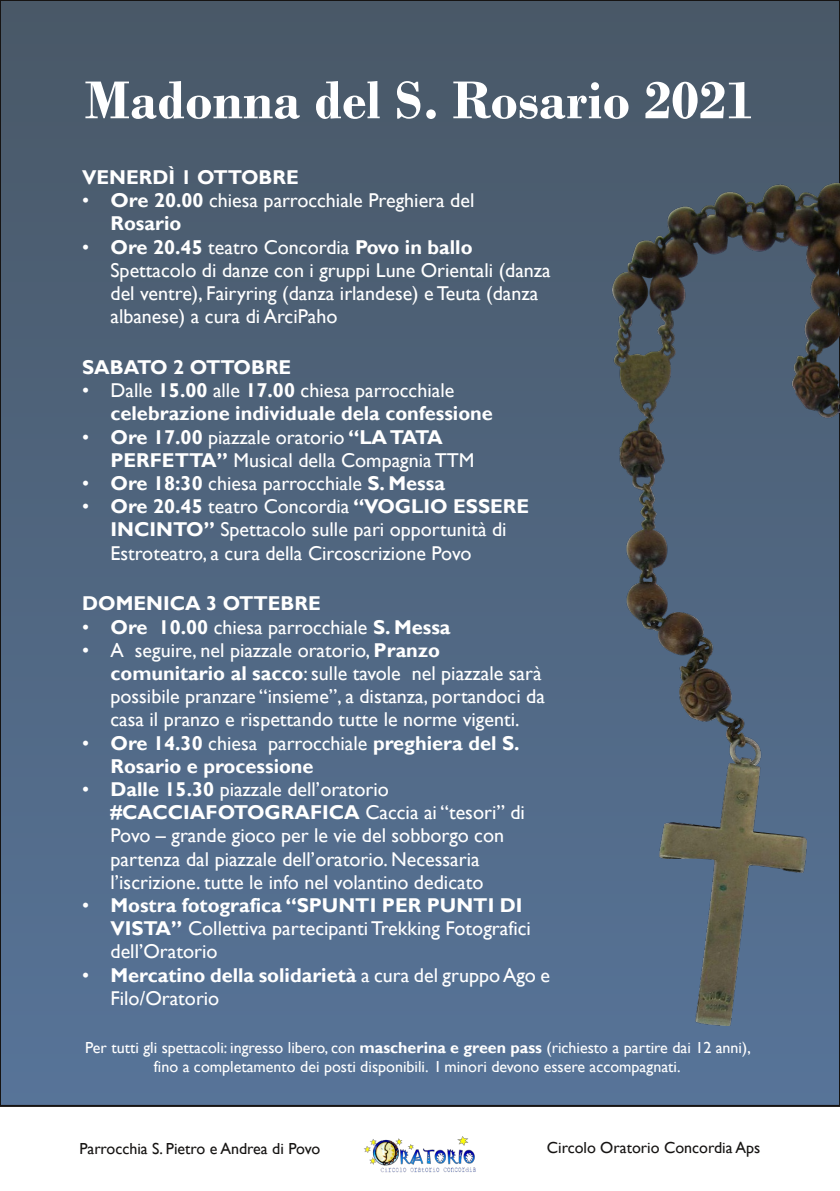
<style>
.page{position:relative;width:840px;height:1191px;background:#fff}
.page>*{position:absolute;margin:0;border:0;box-sizing:border-box;transform-origin:0 0}
.t1{font:700 56px "Bodoni";color:#fff}
.t2{font:20px/23.2px "Gill Sans";color:#fff}
.t3{font:700 20px/23.2px "Gill Sans";color:#fff}
.t4{font:16px/18.6px "Gill Sans";color:#fff;text-align:center}
.t5{font:16px "Gill Sans";color:#161413}
.s1{font-weight:700}
.s2{font-weight:400}
</style>
<div class="page">
<div style="left:0;top:0;width:839px;height:1106px;background:linear-gradient(to bottom,#495867,#577499)"></div>
<img style="left:364px;top:1136px;width:112px;height:37px">
<img style="left:439px;top:175px;width:400px;height:850px">
<h1 class="t1" style="left:84px;top:67px;width:670px">Madonna del S. Rosario 2021</h1>
<p class="t3" style="left:82px;top:165px;width:218px">VENERDÌ 1 OTTOBRE</p>
<p class="t2" style="left:110px;top:188px;width:365px;text-indent:-28px">• <span class="s1">Ore 20.00</span> chiesa parrocchiale Preghiera del<br><span class="s1">Rosario</span></p>
<p class="t2" style="left:110px;top:235px;width:441px;text-indent:-28px">• <span class="s1">Ore 20.45</span> teatro Concordia <span class="s1">Povo in ballo </span>Spettacolo di danze con i gruppi Lune Orientali (danza del ventre), Fairyring (danza irlandese) e Teuta (danza albanese) a cura di ArciPaho</p>
<p class="t3" style="left:82px;top:355px;width:210px">SABATO 2 OTTOBRE</p>
<p class="t3" style="left:110px;top:378px;width:384px;text-indent:-28px"><span class="s2">• Dalle</span> 15.00 <span class="s2">alle</span> 17.00 <span class="s2">chiesa parrocchiale </span>celebrazione individuale dela confessione</p>
<p class="t2" style="left:110px;top:425px;width:365px;text-indent:-28px">• <span class="s1">Ore 17.00</span> piazzale oratorio <span class="s1">“LATATA<br>PERFETTA”</span> Musical della Compagnia TTM</p>
<p class="t2" style="left:82px;top:471px;width:364px">• <span class="s1">Ore 18:30</span> chiesa parrocchiale <span class="s1">S. Messa</span></p>
<p class="t2" style="left:110px;top:494px;width:420px;text-indent:-28px">• <span class="s1">Ore 20.45</span> teatro Concordia <span class="s1">“VOGLIO ESSERE<br>INCINTO”</span> Spettacolo sulle pari opportunità di<br>Estroteatro, a cura della Circoscrizione Povo</p>
<p class="t3" style="left:82px;top:592px;width:240px">DOMENICA 3 OTTEBRE</p>
<p class="t2" style="left:82px;top:615px;width:369px">• <span class="s1">Ore 10.00</span> chiesa parrocchiale <span class="s1">S. Messa</span></p>
<p class="t2" style="left:110px;top:638px;width:436px;text-indent:-28px">• A seguire, nel piazzale oratorio, <span class="s1">Pranzo comunitario al sacco</span>: sulle tavole nel piazzale sarà possibile pranzare “insieme”, a distanza, portandoci da casa il pranzo e rispettando tutte le norme vigenti.</p>
<p class="t3" style="left:110px;top:731px;width:410px;text-indent:-28px"><span class="s2">•</span> Ore 14.30 <span class="s2">chiesa parrocchiale</span> preghiera del S.<br>Rosario e processione</p>
<p class="t2" style="left:110px;top:777px;width:416px;text-indent:-28px">• <span class="s1">Dalle 15.30</span> piazzale dell’oratorio <span class="s1">#CACCIAFOTOGRAFICA</span> Caccia ai “tesori” di Povo – grande gioco per le vie del sobborgo con partenza dal piazzale dell’oratorio. Necessaria l’iscrizione. tutte le info nel volantino dedicato</p>
<p class="t2" style="left:110px;top:893px;width:421px;text-indent:-28px">• <span class="s1">Mostra fotografica “SPUNTI PER PUNTI DI<br>VISTA”</span> Collettiva partecipanti Trekking Fotografici dell’Oratorio</p>
<p class="t2" style="left:110px;top:963px;width:440px;text-indent:-28px">• <span class="s1">Mercatino della solidarietà</span> a cura del gruppoAgo e<br>Filo/Oratorio</p>
<p class="t4" style="left:85px;top:1038px;width:666px">Per tutti gli spettacoli: ingresso libero, con <span class="s1">mascherina e green pass</span> (richiesto a partire dai 12 anni), fino a completamento dei posti disponibili. I minori devono essere accompagnati.</p>
<p class="t5" style="left:79px;top:1139px;width:242px">Parrocchia S. Pietro e Andrea di Povo</p>
<p class="t5" style="left:546px;top:1137px;width:215px">Circolo Oratorio Concordia Aps</p>
</div>
